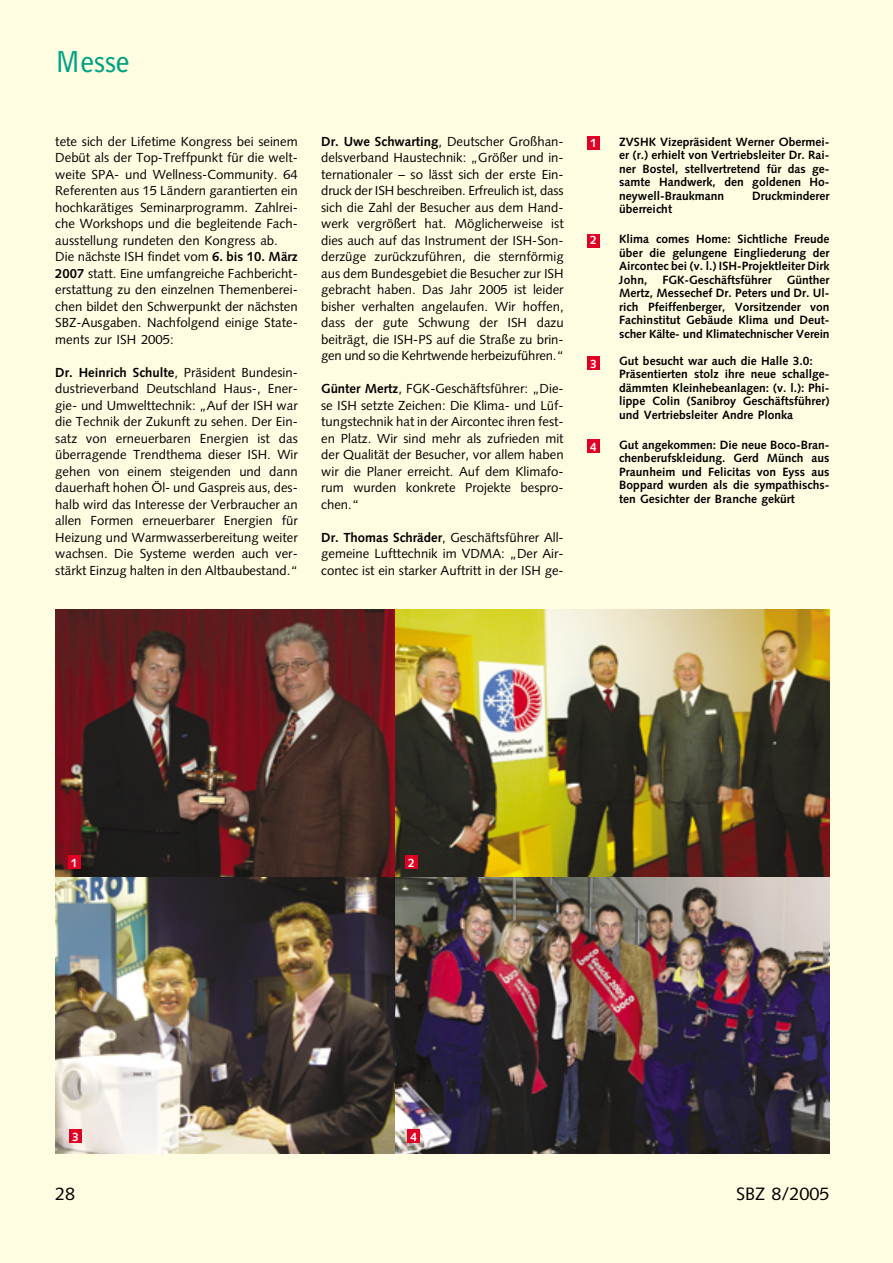
<style>
.page{position:relative;width:893px;height:1263px;background:#fff}
.page>*{position:absolute;margin:0;border:0;box-sizing:border-box;transform-origin:0 0}
.t1{font:700 28.5px "Bell Gothic";letter-spacing:-.01em;color:#00a286}
.t2{font:18px "Syntax";color:#000}
.t3{font:13.2px/16.5px "Syntax";color:#000;text-align:justify}
.t4{font:700 12px/13.5px "Syntax";color:#000;text-align:justify}
.t5{font:700 12px "Syntax";color:#fff}
.s1{font-weight:700}
</style>
<div class="page">
<div style="left:0;top:0;width:892px;height:1263px;background:#fffde1"></div>
<div style="left:587px;top:136px;width:13px;height:13px;background:#df0024"></div>
<div style="left:587px;top:234px;width:13px;height:14px;background:#df0024"></div>
<img style="left:55px;top:877px;width:340px;height:276px">
<img style="left:395px;top:877px;width:434px;height:276px">
<svg style="left:55px;top:609px;width:340px;height:268px;background:#562b28"></svg>
<img style="left:395px;top:609px;width:434px;height:268px">
<div style="left:69px;top:1129px;width:13px;height:14px;background:#df0024"></div>
<div style="left:407px;top:1129px;width:13px;height:14px;background:#df0024"></div>
<div style="left:68px;top:856px;width:12px;height:13px;background:#df0024"></div>
<div style="left:405px;top:856px;width:13px;height:13px;background:#df0024"></div>
<div style="left:587px;top:356px;width:13px;height:14px;background:#df0024"></div>
<div style="left:587px;top:440px;width:13px;height:13px;background:#df0024"></div>
<h1 class="t1" style="left:55px;top:51px;width:76px">Messe</h1>
<p class="t3" style="left:55px;top:134px;width:244px;text-align:left">tete sich der Lifetime Kongress bei seinem Debüt als der Top-Treffpunkt für die welt&shy;weite SPA- und Wellness-Community. 64<br>Referenten aus 15 Ländern garantierten ein hochkarätiges Seminarprogramm. Zahlrei&shy;che Workshops und die begleitende Fach&shy;ausstellung rundeten den Kongress ab.<br>Die nächste ISH findet vom <span class="s1">6. bis 10. März 2007</span> statt. Eine umfangreiche Fachbericht&shy;erstattung zu den einzelnen Themenberei&shy;chen bildet den Schwerpunkt der nächsten SBZ-Ausgaben. Nachfolgend einige State&shy;ments zur ISH 2005:</p>
<p class="t3" style="left:55px;top:365px;width:244px"><span class="s1">Dr. Heinrich Schulte</span>, Präsident Bundesin&shy;dustrieverband Deutschland Haus-, Ener&shy;gie- und Umwelttechnik: „Auf der ISH war die Technik der Zukunft zu sehen. Der Ein&shy;satz von erneuerbaren Energien ist das überragende Trendthema dieser ISH. Wir gehen von einem steigenden und dann dauerhaft hohen Öl- und Gaspreis aus, des&shy;halb wird das Interesse der Verbraucher an allen Formen erneuerbarer Energien für Heizung und Warmwasserbereitung weiter wachsen. Die Systeme werden auch ver&shy;stärkt Einzug halten in den Altbaubestand.“</p>
<p class="t3" style="left:321px;top:134px;width:244px"><span class="s1">Dr. Uwe Schwarting</span>, Deutscher Großhan&shy;delsverband Haustechnik: „Größer und in&shy;ternationaler – so lässt sich der erste Ein&shy;druck der ISH beschreiben. Erfreulich ist, dass sich die Zahl der Besucher aus dem Hand&shy;werk vergrößert hat. Möglicherweise ist dies auch auf das Instrument der ISH-Son&shy;derzüge zurückzuführen, die sternförmig aus dem Bundesgebiet die Besucher zur ISH gebracht haben. Das Jahr 2005 ist leider bisher verhalten angelaufen. Wir hoffen, dass der gute Schwung der ISH dazu beiträgt, die ISH-PS auf die Straße zu brin&shy;gen und so die Kehrtwende herbeizuführen.“</p>
<p class="t3" style="left:321px;top:382px;width:244px"><span class="s1">Günter Mertz</span>, FGK-Geschäftsführer: „Die&shy;se ISH setzte Zeichen: Die Klima- und Lüf&shy;tungstechnik hat in der Aircontec ihren fest&shy;en Platz. Wir sind mehr als zufrieden mit der Qualität der Besucher, vor allem haben wir die Planer erreicht. Auf dem Klimafo&shy;rum wurden konkrete Projekte bespro&shy;chen.“</p>
<p class="t3" style="left:321px;top:530px;width:244px"><span class="s1">Dr. Thomas Schräder</span>, Geschäftsführer All&shy;gemeine Lufttechnik im VDMA: „Der Air&shy;contec ist ein starker Auftritt in der ISH ge-</p>
<p class="t5" style="left:590px;top:138px;width:8px">1</p>
<p class="t5" style="left:590px;top:235px;width:8px">2</p>
<p class="t5" style="left:590px;top:359px;width:8px">3</p>
<p class="t5" style="left:590px;top:442px;width:8px">4</p>
<p class="t4" style="left:619px;top:136px;width:212px">ZVSHK Vizepräsident Werner Obermei&shy;er (r.) erhielt von Vertriebsleiter Dr. Rai&shy;ner Bostel, stellvertretend für das ge&shy;samte Handwerk, den goldenen Ho&shy;neywell-Braukmann</p>
<p class="t4" style="left:752px;top:190px;width:79px">Druckminderer</p>
<p class="t4" style="left:619px;top:204px;width:54px">überreicht</p>
<p class="t4" style="left:619px;top:234px;width:212px">Klima comes Home: Sichtliche Freude über die gelungene Eingliederung der Aircontec bei (v. l.) ISH-Projektleiter Dirk John,</p>
<p class="t4" style="left:662px;top:274px;width:111px">FGK-Geschäftsführer</p>
<p class="t4" style="left:619px;top:274px;width:212px;text-indent:168px">Günther Mertz, Messechef Dr. Peters und Dr. Ul&shy;rich Pfeiffenberger, Vorsitzender von Fachinstitut Gebäude Klima und Deut&shy;scher Kälte- und Klimatechnischer Verein</p>
<p class="t4" style="left:619px;top:355px;width:212px;text-align:left">Gut besucht war auch die Halle 3.0:<br>Präsentierten stolz ihre neue schallge&shy;dämmten Kleinhebeanlagen: (v. l.): Phi&shy;lippe Colin (Sanibroy Geschäftsführer) und Vertriebsleiter Andre Plonka</p>
<p class="t4" style="left:619px;top:439px;width:212px">Gut angekommen: Die neue Boco-Bran&shy;chenberufskleidung. Gerd Münch aus Praunheim und Felicitas von Eyss aus Boppard wurden als die sympathischs&shy;ten Gesichter der Branche gekürt</p>
<p class="t5" style="left:71px;top:858px;width:8px">1</p>
<p class="t5" style="left:408px;top:858px;width:8px">2</p>
<p class="t5" style="left:72px;top:1132px;width:8px">3</p>
<p class="t5" style="left:410px;top:1132px;width:8px">4</p>
<h2 class="t2" style="left:55px;top:1186px;width:22px">28</h2>
<h2 class="t2" style="left:736px;top:1186px;width:95px">SBZ 8/2005</h2>
</div>
